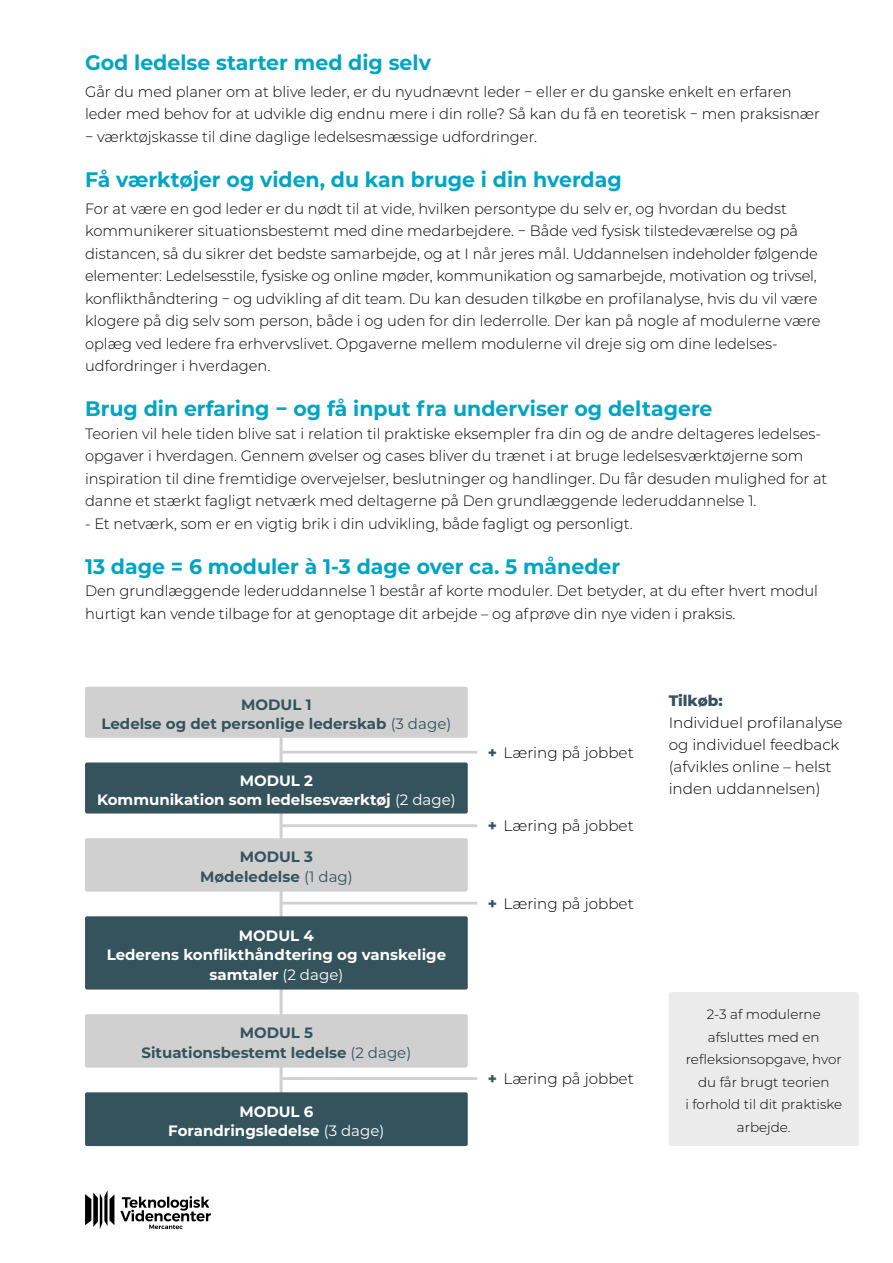
<style>
.page{position:relative;width:893px;height:1263px;background:#fff}
.page>*{position:absolute;margin:0;border:0;box-sizing:border-box;transform-origin:0 0}
.t1{font:700 21px "Montserrat";color:#00a5c3}
.t2{font:300 15.15px/22px "Montserrat";color:#000}
.t3{font:800 15.15px "Montserrat";color:#35535d}
.t4{font:300 15px/22.5px "Montserrat";color:#000}
.t5{font:700 15px/19.5px "Montserrat";color:#fff;text-align:center}
.t6{font:700 15px/19.5px "Montserrat";color:#35535d;text-align:center}
.t7{font:300 13.5px/22.5px "Montserrat";color:#000;text-align:center}
.s1{font-weight:400}
.s2{font-weight:800;color:#35535d}
</style>
<div class="page">
<svg style="left:120px;top:1196px;width:91px;height:33px"></svg>
<svg style="left:85px;top:1190px;width:29px;height:39px"></svg>
<hr style="left:280px;top:732px;width:3px;height:408px;background:#d0d0d0">
<hr style="left:282px;top:751px;width:195px;height:2px;background:#d0d0d0">
<hr style="left:282px;top:824px;width:195px;height:3px;background:#d0d0d0">
<hr style="left:282px;top:902px;width:195px;height:2px;background:#d0d0d0">
<hr style="left:282px;top:1077px;width:195px;height:3px;background:#d0d0d0">
<div style="left:85px;top:687px;width:383px;height:51px;background:#d0d0d0;border-radius:2px"></div>
<div style="left:85px;top:916px;width:383px;height:73px;background:#35535d;border-radius:2px"></div>
<div style="left:85px;top:1092px;width:383px;height:54px;background:#35535d;border-radius:2px"></div>
<div style="left:85px;top:838px;width:383px;height:53px;background:#d0d0d0;border-radius:2px"></div>
<div style="left:85px;top:1014px;width:383px;height:53px;background:#d0d0d0;border-radius:2px"></div>
<div style="left:85px;top:762px;width:383px;height:51px;background:#35535d;border-radius:2px"></div>
<div style="left:669px;top:992px;width:190px;height:154px;background:#ebebeb;border-radius:2px"></div>
<h1 class="t1" style="left:85px;top:48px;width:347px">God ledelse starter med dig selv</h1>
<p class="t4" style="left:85px;top:80px;width:736px">Går du med planer om at blive leder, er du nyudnævnt leder − eller er du ganske enkelt en erfaren leder med behov for at udvikle dig endnu mere i din rolle? Så kan du få en teoretisk − men praksisnær − værktøjskasse til dine daglige ledelsesmæssige udfordringer.</p>
<h1 class="t1" style="left:85px;top:164px;width:538px">Få værktøjer og viden, du kan bruge i din hverdag</h1>
<p class="t4" style="left:85px;top:197px;width:737px">For at være en god leder er du nødt til at vide, hvilken persontype du selv er, og hvordan du bedst kommunikerer situationsbestemt med dine medarbejdere. − Både ved fysisk tilstedeværelse og på distancen, så du sikrer det bedste samarbejde, og at I når jeres mål. Uddannelsen indeholder følgende elementer: Ledelsesstile, fysiske og online møder, kommunikation og samarbejde, motivation og trivsel, konflikthåndtering − og udvikling af dit team. Du kan desuden tilkøbe en profilanalyse, hvis du vil være klogere på dig selv som person, både i og uden for din lederrolle. Der kan på nogle af modulerne være oplæg ved ledere fra erhvervslivet. Opgaverne mellem modulerne vil dreje sig om dine ledelses&shy;udfordringer i hverdagen.</p>
<h1 class="t1" style="left:85px;top:394px;width:629px">Brug din erfaring − og få input fra underviser og deltagere</h1>
<p class="t4" style="left:85px;top:422px;width:744px">Teorien vil hele tiden blive sat i relation til praktiske eksempler fra din og de andre deltageres ledelses&shy;opgaver i hverdagen. Gennem øvelser og cases bliver du trænet i at bruge ledelsesværktøjerne som inspiration til dine fremtidige overvejelser, beslutninger og handlinger. Du får desuden mulighed for at danne et stærkt fagligt netværk med deltagerne på Den grundlæggende lederuddannelse 1.</p>
<p class="t4" style="left:85px;top:512px;width:549px">- Et netværk, som er en vigtig brik i din udvikling, både fagligt og personligt.</p>
<h1 class="t1" style="left:85px;top:551px;width:537px">13 dage = 6 moduler à 1-3 dage over ca. 5 måneder</h1>
<p class="t4" style="left:85px;top:579px;width:735px">Den grundlæggende lederuddannelse 1 består af korte moduler. Det betyder, at du efter hvert modul hurtigt kan vende tilbage for at genoptage dit arbejde – og afprøve din nye viden i praksis.</p>
<p class="t6" style="left:101px;top:694px;width:351px">MODUL 1<br>Ledelse og det personlige lederskab <span class="s1">(3 dage)</span></p>
<p class="t5" style="left:97px;top:770px;width:360px">MODUL 2<br>Kommunikation som ledelsesværktøj <span class="s1">(2 dage)</span></p>
<p class="t6" style="left:200px;top:847px;width:154px">MODUL 3<br>Mødeledelse <span class="s1">(1 dag)</span></p>
<p class="t5" style="left:107px;top:925px;width:341px">MODUL 4<br>Lederens konflikthåndtering og vanskelige samtaler <span class="s1">(2 dage)</span></p>
<p class="t6" style="left:141px;top:1022px;width:271px">MODUL 5<br>Situationsbestemt ledelse <span class="s1">(2 dage)</span></p>
<p class="t5" style="left:168px;top:1101px;width:218px">MODUL 6<br>Forandringsledelse <span class="s1">(3 dage)</span></p>
<p class="t2" style="left:488px;top:741px;width:147px"><span class="s2">+</span> Læring på jobbet</p>
<p class="t2" style="left:488px;top:814px;width:147px"><span class="s2">+</span> Læring på jobbet</p>
<p class="t2" style="left:488px;top:892px;width:147px"><span class="s2">+</span> Læring på jobbet</p>
<p class="t2" style="left:488px;top:1067px;width:147px"><span class="s2">+</span> Læring på jobbet</p>
<p class="t3" style="left:669px;top:689px;width:55px">Tilkøb:</p>
<p class="t2" style="left:669px;top:711px;width:175px">Individuel profilanalyse og individuel feedback (afvikles online – helst inden uddannelsen)</p>
<p class="t7" style="left:685px;top:1003px;width:158px">2-3 af modulerne afsluttes med en refleksionsopgave, hvor du får brugt teorien<br>i forhold til dit praktiske arbejde.</p>
</div>
